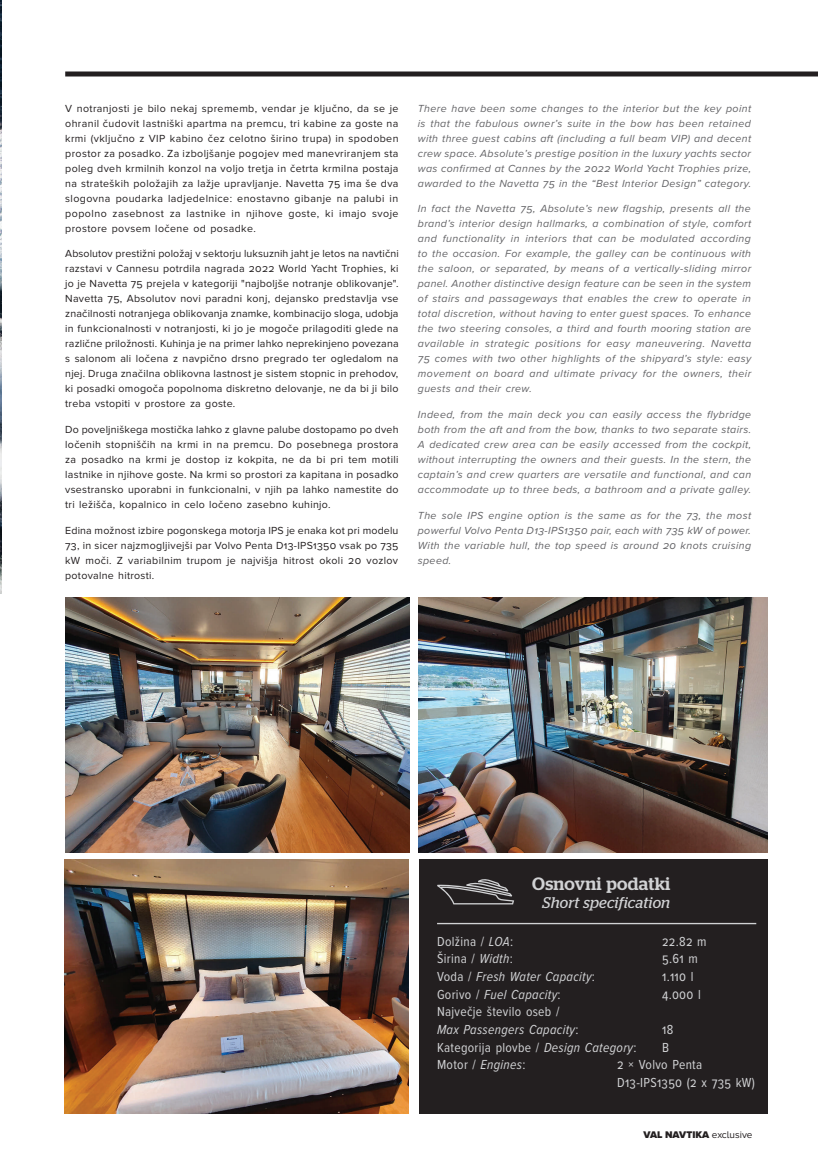
<style>
.page{position:relative;width:818px;height:1173px;background:#fff}
.page>*{position:absolute;margin:0;border:0;box-sizing:border-box;transform-origin:0 0}
.tekst_recepti{font:500 17.88px "Stag";letter-spacing:.015em;color:#d1d2d4}
.tekst_recepti-2{font:italic 15.5px "Stag";letter-spacing:.015em;color:#d1d2d4}
.tekst_recepti-3{font:13.62px "Proxima Nova Cond";letter-spacing:.02em;color:#d1d2d4}
.tekst_recepti-4{font:italic 13.62px "Proxima Nova Cond";letter-spacing:.02em;color:#d1d2d4}
.tekst_recepti-5{font:10.62px/15px "Proxima Nova";letter-spacing:.025em;color:#231f20;text-align:justify}
.tekst_recepti-6{font:italic 10.62px/15px "Proxima Nova";letter-spacing:.035em;color:#636366;text-align:justify}
.t1{font:900 10px "Proxima Nova";color:#231f20}
.s1{font-style:italic}
.s2{font-style:normal}
.s3{font-weight:400}
</style>
<div class="page">
<img style="left:0;top:2px;width:1px;height:591px">
<img style="left:65px;top:597px;width:344px;height:254px">
<div style="left:65px;top:71px;width:753px;height:5px;background:#231f20"></div>
<img style="left:64px;top:859px;width:344px;height:254px">
<img style="left:419px;top:597px;width:348px;height:254px">
<div style="left:419px;top:859px;width:348px;height:254px;background:#231f20"></div>
<hr style="left:437px;top:922px;width:319px;height:2px;background:#d1d2d4">
<svg style="left:437px;top:879px;width:77px;height:25px"></svg>
<p class="tekst_recepti-5" style="left:65px;top:101px;width:335px">V notranjosti je bilo nekaj sprememb, vendar je ključno, da se je ohranil čudovit lastniški apartma na premcu, tri kabine za goste na krmi (vključno z VIP kabino čez celotno širino trupa) in spodoben prostor za posadko. Za izboljšanje pogojev med manevriranjem sta poleg dveh krmilnih konzol na voljo tretja in četrta krmilna postaja na strateških položajih za lažje upravljanje. Navetta 75 ima še dva slogovna poudarka ladjedelnice: enostavno gibanje na palubi in popolno zasebnost za lastnike in njihove goste, ki imajo svoje prostore povsem ločene od posadke.</p>
<p class="tekst_recepti-5" style="left:65px;top:247px;width:335px">Absolutov prestižni položaj v sektorju luksuznih jaht je letos na navtični razstavi v Cannesu potrdila nagrada 2022 World Yacht Trophies, ki jo je Navetta 75 prejela v kategoriji "najboljše notranje oblikovanje".<br>Navetta 75, Absolutov novi paradni konj, dejansko predstavlja vse značilnosti notranjega oblikovanja znamke, kombinacijo sloga, udobja in funkcionalnosti v notranjosti, ki jo je mogoče prilagoditi glede na različne priložnosti. Kuhinja je na primer lahko neprekinjeno povezana s salonom ali ločena z navpično drsno pregrado ter ogledalom na njej. Druga značilna oblikovna lastnost je sistem stopnic in prehodov, ki posadki omogoča popolnoma diskretno delovanje, ne da bi ji bilo treba vstopiti v prostore za goste.</p>
<p class="tekst_recepti-5" style="left:65px;top:422px;width:335px">Do poveljniškega mostička lahko z glavne palube dostopamo po dveh ločenih stopniščih na krmi in na premcu. Do posebnega prostora za posadko na krmi je dostop iz kokpita, ne da bi pri tem motili lastnike in njihove goste. Na krmi so prostori za kapitana in posadko vsestransko uporabni in funkcionalni, v njih pa lahko namestite do tri ležišča, kopalnico in celo ločeno zasebno kuhinjo.</p>
<p class="tekst_recepti-5" style="left:65px;top:523px;width:335px">Edina možnost izbire pogonskega motorja IPS je enaka kot pri modelu 73, in sicer najzmogljivejši par Volvo Penta D13-IPS1350 vsak po 735 kW moči. Z variabilnim trupom je najvišja hitrost okoli 20 vozlov potovalne hitrosti.</p>
<p class="tekst_recepti-6" style="left:418px;top:100px;width:335px">There have been some changes to the interior but the key point is that the fabulous owner’s suite in the bow has been retained with three guest cabins aft (including a full beam VIP) and decent crew space. Absolute’s prestige position in the luxury yachts sector was confirmed at Cannes by the 2022 World Yacht Trophies prize, awarded to the Navetta 75 in the “Best Interior Design” category.</p>
<p class="tekst_recepti-6" style="left:418px;top:201px;width:335px">In fact the Navetta 75, Absolute’s new flagship, presents all the brand’s interior design hallmarks, a combination of style, comfort and functionality in interiors that can be modulated according to the occasion. For example, the galley can be continuous with the saloon, or separated, by means of a vertically-sliding mirror panel. Another distinctive design feature can be seen in the system of stairs and passageways that enables the crew to operate in total discretion, without having to enter guest spaces. To enhance the two steering consoles, a third and fourth mooring station are available in strategic positions for easy maneuvering. Navetta 75 comes with two other highlights of the shipyard’s style: easy movement on board and ultimate privacy for the owners, their guests and their crew.</p>
<p class="tekst_recepti-6" style="left:418px;top:406px;width:335px">Indeed, from the main deck you can easily access the flybridge both from the aft and from the bow, thanks to two separate stairs.<br>A dedicated crew area can be easily accessed from the cockpit, without interrupting the owners and their guests. In the stern, the captain’s and crew quarters are versatile and functional, and can accommodate up to three beds, a bathroom and a private galley.</p>
<p class="tekst_recepti-6" style="left:418px;top:507px;width:335px">The sole IPS engine option is the same as for the 73, the most powerful Volvo Penta D13-IPS1350 pair, each with 735 kW of power.<br>With the variable hull, the top speed is around 20 knots cruising speed.</p>
<p class="tekst_recepti" style="left:532px;top:870px;width:140px">Osnovni podatki</p>
<p class="tekst_recepti-2" style="left:542px;top:891px;width:129px">Short specification</p>
<p class="tekst_recepti-3" style="left:437px;top:930px;width:78px">Dolžina / <span class="s1">LOA</span>:</p>
<p class="tekst_recepti-3" style="left:662px;top:930px;width:46px">22.82 m</p>
<p class="tekst_recepti-3" style="left:437px;top:948px;width:77px">Širina / <span class="s1">Width</span>:</p>
<p class="tekst_recepti-3" style="left:662px;top:948px;width:37px">5.61 m</p>
<p class="tekst_recepti-4" style="left:437px;top:966px;width:159px"><span class="s2">Voda /</span> Fresh Water Capacity<span class="s2">:</span></p>
<p class="tekst_recepti-3" style="left:662px;top:966px;width:33px">1.110 l</p>
<p class="tekst_recepti-4" style="left:437px;top:983px;width:125px"><span class="s2">Gorivo /</span> Fuel Capacity<span class="s2">:</span></p>
<p class="tekst_recepti-3" style="left:662px;top:983px;width:40px">4.000 l</p>
<p class="tekst_recepti-3" style="left:437px;top:1001px;width:124px">Največje število oseb /</p>
<p class="tekst_recepti-4" style="left:437px;top:1019px;width:143px">Max Passengers Capacity<span class="s2">:</span></p>
<p class="tekst_recepti-3" style="left:662px;top:1019px;width:13px">18</p>
<p class="tekst_recepti-3" style="left:437px;top:1036px;width:201px">Kategorija plovbe / <span class="s1">Design Category</span>:</p>
<p class="tekst_recepti-3" style="left:662px;top:1036px;width:8px">B</p>
<p class="tekst_recepti-3" style="left:437px;top:1054px;width:90px">Motor / <span class="s1">Engines</span>:</p>
<p class="tekst_recepti-3" style="left:617px;top:1054px;width:87px">2 × Volvo Penta</p>
<p class="tekst_recepti-3" style="left:617px;top:1072px;width:139px">D13-IPS1350 (2 x 735 kW)</p>
<p class="t1" style="left:643px;top:1126px;width:111px">VAL NAVTIKA <span class="s3">exclusive</span></p>
</div>
